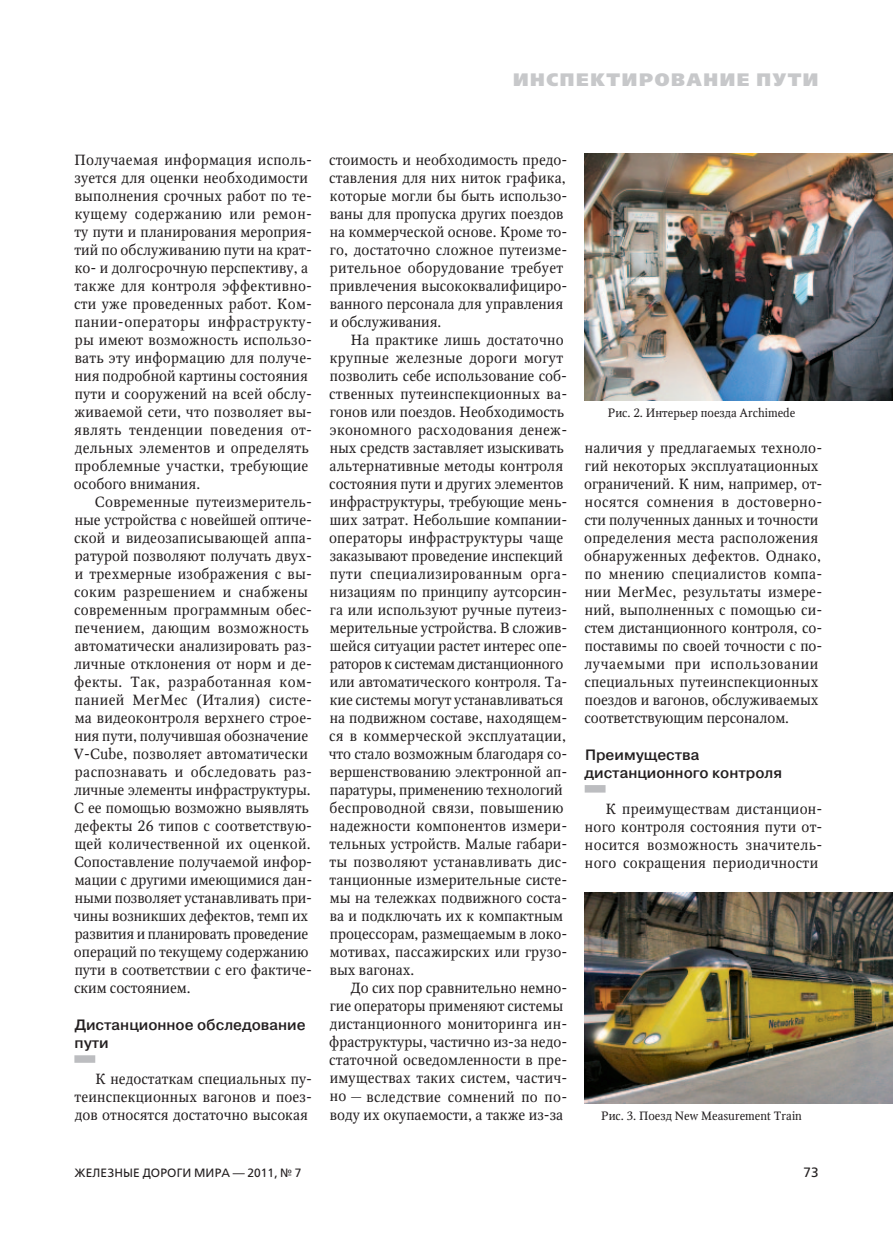
<style>
.page{position:relative;width:893px;height:1234px;background:#fff}
.page>*{position:absolute;margin:0;border:0;box-sizing:border-box;transform-origin:0 0}
.t1{font:800 18px "Free Set";letter-spacing:.09em;color:#c7c8ca}
.t2{font:500 15px/18px "Pragmatica";color:#231f20}
.t3{font:14.7px/18px "Octava";letter-spacing:.01em;color:#231f20}
.t4{font:13.5px "Free Set";color:#231f20}
.t5{font:12px "Octava";color:#231f20}
.t6{font:12px "Free Set";letter-spacing:.01em;color:#231f20}
</style>
<div class="page">
<svg style="left:74px;top:1055px;width:21px;height:7px"></svg>
<div style="left:585px;top:784px;width:21px;height:8px;background:#bcbdc0"></div>
<img style="left:585px;top:153px;width:308px;height:247px">
<img style="left:585px;top:892px;width:308px;height:211px">
<p class="t1" style="left:513px;top:68px;width:305px">Инспектирование пути</p>
<p class="t3" style="left:74px;top:151px;width:240px">Получаемая информация исполь‑ зуется для оценки необходимости выполнения срочных работ по те‑ кущему содержанию или ремон‑ ту пути и планирования мероприя‑ тий по обслуживанию пути на крат‑ ко- и долгосрочную перспективу, а также для контроля эффективно‑ сти уже проведенных работ. Ком‑ пании-операторы инфраструкту‑ ры имеют возможность использо‑ вать эту информацию для получе‑ ния подробной картины состояния пути и сооружений на всей обслу‑ живаемой сети, что позволяет вы‑ являть тенденции поведения от‑ дельных элементов и определять проблемные участки, требующие особого внимания.</p>
<p class="t3" style="left:74px;top:493px;width:240px;text-indent:21px">Современные путеизмеритель‑ ные устройства с новейшей оптиче‑ ской и видеозаписывающей аппа‑ ратурой позволяют получать двух&shy;и трехмерные изображения с вы‑ соким разрешением и снабжены современным программным обес‑ печением, дающим возможность автоматически анализировать раз‑ личные отклонения от норм и де‑ фекты. Так, разработанная ком‑ панией MerMec (Италия) систе‑ ма видеоконтроля верхнего строе‑ ния пути, получившая обозначение<br>V-Cube, позволяет автоматически распознавать и обследовать раз‑ личные элементы инфраструктуры.<br>С ее помощью возможно выявлять дефекты 26 типов с соответствую‑ щей количественной их оценкой.<br>Сопоставление получаемой инфор‑ мации с другими имеющимися дан‑ ными позволяет устанавливать при‑ чины возникших дефектов, темп их развития и планировать проведение операций по текущему содержанию пути в соответствии с его фактиче‑ ским состоянием.</p>
<p class="t2" style="left:75px;top:1015px;width:233px">Дистанционное обследование пути</p>
<p class="t3" style="left:74px;top:1069px;width:239px;text-align:justify;text-indent:21px">К недостаткам специальных пу‑ теинспекционных вагонов и поез‑ дов относятся достаточно высокая</p>
<p class="t3" style="left:329px;top:151px;width:240px">стоимость и необходимость предо‑ ставления для них ниток графика, которые могли бы быть использо‑ ваны для пропуска других поездов на коммерческой основе. Кроме то‑ го, достаточно сложное путеизме‑ рительное оборудование требует привлечения высококвалифициро‑ ванного персонала для управления и обслуживания.</p>
<p class="t3" style="left:329px;top:331px;width:240px;text-indent:22px">На практике лишь достаточно крупные железные дороги могут позволить себе использование соб‑ ственных путеинспекционных ва‑ гонов или поездов. Необходимость экономного расходования денеж‑ ных средств заставляет изыскивать альтернативные методы контроля состояния пути и других элементов инфраструктуры, требующие мень‑ ших затрат. Небольшие компании&shy;операторы инфраструктуры чаще заказывают проведение инспекций пути специализированным орга‑ низациям по принципу аутсорсин‑ га или используют ручные путеиз‑ мерительные устройства. В сложив‑ шейся ситуации растет интерес опе‑ раторов к системам дистанционного или автоматического контроля. Та‑ кие системы могут устанавливаться на подвижном составе, находящем‑ ся в коммерческой эксплуатации, что стало возможным благодаря со‑ вершенствованию электронной ап‑ паратуры, применению технологий беспроводной связи, повышению надежности компонентов измери‑ тельных устройств. Малые габари‑ ты позволяют устанавливать дис‑ танционные измерительные систе‑ мы на тележках подвижного соста‑ ва и подключать их к компактным процессорам, размещаемым в локо‑ мотивах, пассажирских или грузо‑ вых вагонах.</p>
<p class="t3" style="left:329px;top:978px;width:240px;text-indent:21px">До сих пор сравнительно немно‑ гие операторы применяют системы дистанционного мониторинга ин‑ фраструктуры, частично из‑за недо‑ статочной осведомленности в пре‑ имуществах таких систем, частич‑ но — вследствие сомнений по по‑ воду их окупаемости, а также из‑за</p>
<p class="t5" style="left:608px;top:405px;width:189px">Рис. 2. Интерьер поезда Archimede</p>
<p class="t3" style="left:584px;top:439px;width:240px">наличия у предлагаемых техноло‑ гий некоторых эксплуатационных ограничений. К ним, например, от‑ носятся сомнения в достоверно‑ сти полученных данных и точности определения места расположения обнаруженных дефектов. Однако, по мнению специалистов компа‑ нии MerMec, результаты измере‑ ний, выполненных с помощью си‑ стем дистанционного контроля, со‑ поставимы по своей точности с по‑ лучаемыми при использовании специальных путеинспекционных поездов и вагонов, обслуживаемых соответствующим персоналом.</p>
<p class="t2" style="left:585px;top:745px;width:199px">Преимущества дистанционного контроля</p>
<p class="t3" style="left:585px;top:799px;width:239px;text-align:justify;text-indent:21px">К преимуществам дистанцион‑ ного контроля состояния пути от‑ носится возможность значитель‑ ного сокращения периодичности</p>
<p class="t5" style="left:601px;top:1108px;width:202px">Рис. 3. Поезд New Measurement Train</p>
<p class="t6" style="left:74px;top:1165px;width:229px">Железные дороги мира — 2011, № 7</p>
<p class="t4" style="left:804px;top:1163px;width:17px">73</p>
</div>
